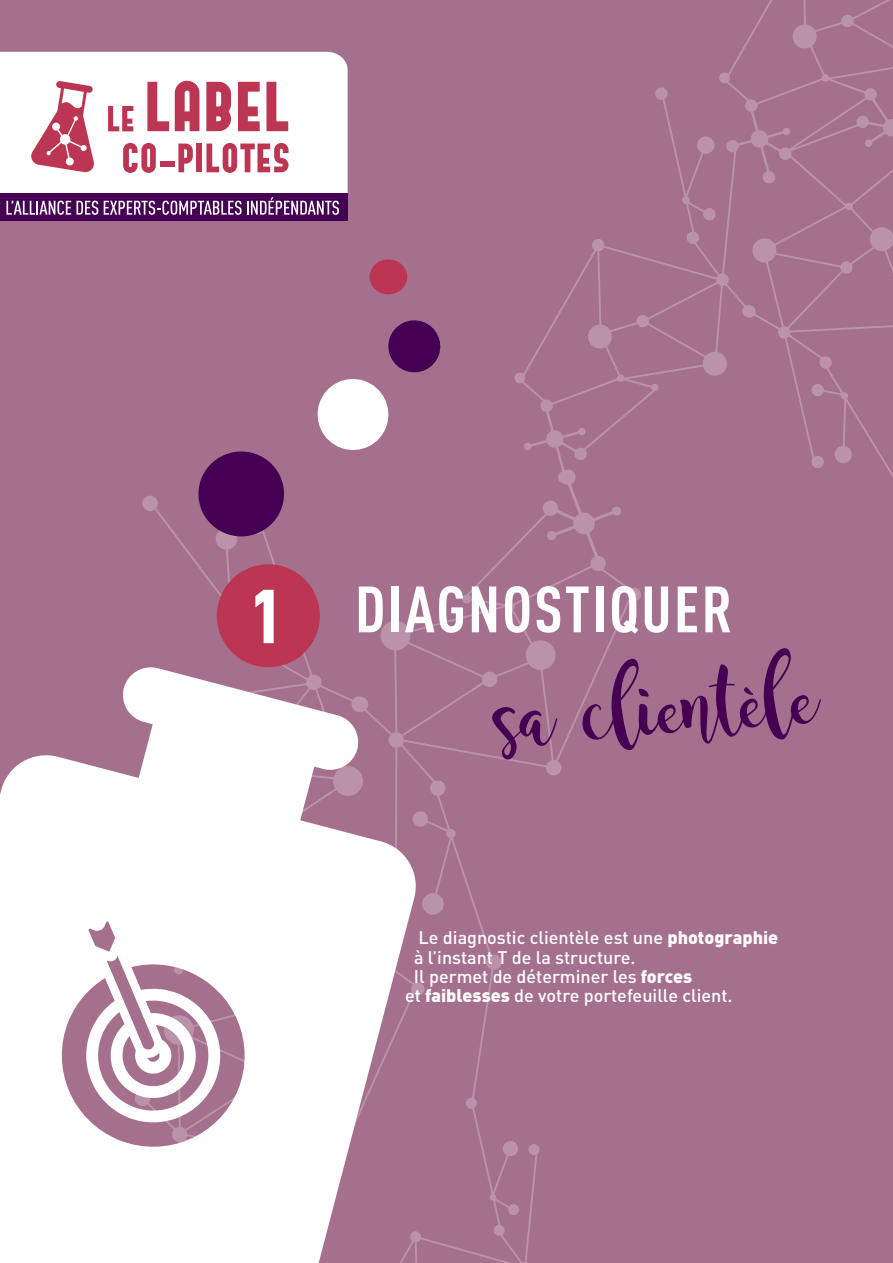
<style>
.page{position:relative;width:893px;height:1263px;background:#a5708e}
.page>*{position:absolute;margin:0;border:0;box-sizing:border-box;transform-origin:0 0}
.t1{font:900 condensed 75px "DIN Pro";color:#fff}
.t2{font:700 condensed 64.35px "DIN Pro";letter-spacing:.035em;color:#fff}
.t3{font:500 18px "DIN Pro";color:#fff}
.s1{font-weight:900}
</style>
<div class="page">
<svg style="left:0;top:664px;width:421px;height:599px"></svg>
<svg style="left:492px;top:648px;width:329px;height:112px"></svg>
<svg style="left:0;top:52px;width:348px;height:141px"></svg>
<svg style="left:108px;top:106px;width:25px;height:25px"></svg>
<svg style="left:147px;top:82px;width:22px;height:49px"></svg>
<svg style="left:175px;top:81px;width:24px;height:50px"></svg>
<svg style="left:206px;top:82px;width:25px;height:49px"></svg>
<svg style="left:238px;top:82px;width:22px;height:49px"></svg>
<svg style="left:266px;top:82px;width:22px;height:49px"></svg>
<svg style="left:123px;top:143px;width:33px;height:30px"></svg>
<div style="left:160px;top:161px;width:14px;height:6px;background:#bc3653"></div>
<svg style="left:178px;top:144px;width:15px;height:28px"></svg>
<div style="left:196px;top:144px;width:6px;height:28px;background:#bc3653"></div>
<svg style="left:206px;top:143px;width:83px;height:30px"></svg>
<svg style="left:31px;top:81px;width:63px;height:92px"></svg>
<div style="left:0;top:193px;width:348px;height:28px;background:#450053"></div>
<svg style="left:6px;top:201px;width:92px;height:14px"></svg>
<svg style="left:104px;top:197px;width:235px;height:18px"></svg>
<svg style="left:193px;top:446px;width:96px;height:96px"></svg>
<div style="left:217px;top:564px;width:103px;height:103px;background:#bc3653;border-radius:50%"></div>
<svg style="left:367px;top:257px;width:43px;height:40px"></svg>
<svg style="left:313px;top:317px;width:130px;height:137px"></svg>
<h1 class="t1" style="left:250px;top:558px;width:33px">1</h1>
<h2 class="t2" style="left:355px;top:561px;width:379px">DIAGNOSTIQUER</h2>
<p class="t3" style="left:419px;top:923px;width:361px">Le diagnostic clientèle est une <span class="s1">photographie</span></p>
<p class="t3" style="left:414px;top:942px;width:223px">à l’instant T de la structure.</p>
<p class="t3" style="left:414px;top:962px;width:280px">Il permet de déterminer les <span class="s1">forces</span></p>
<p class="t3" style="left:405px;top:981px;width:329px">et <span class="s1">faiblesses</span> de votre portefeuille client.</p>
</div>
